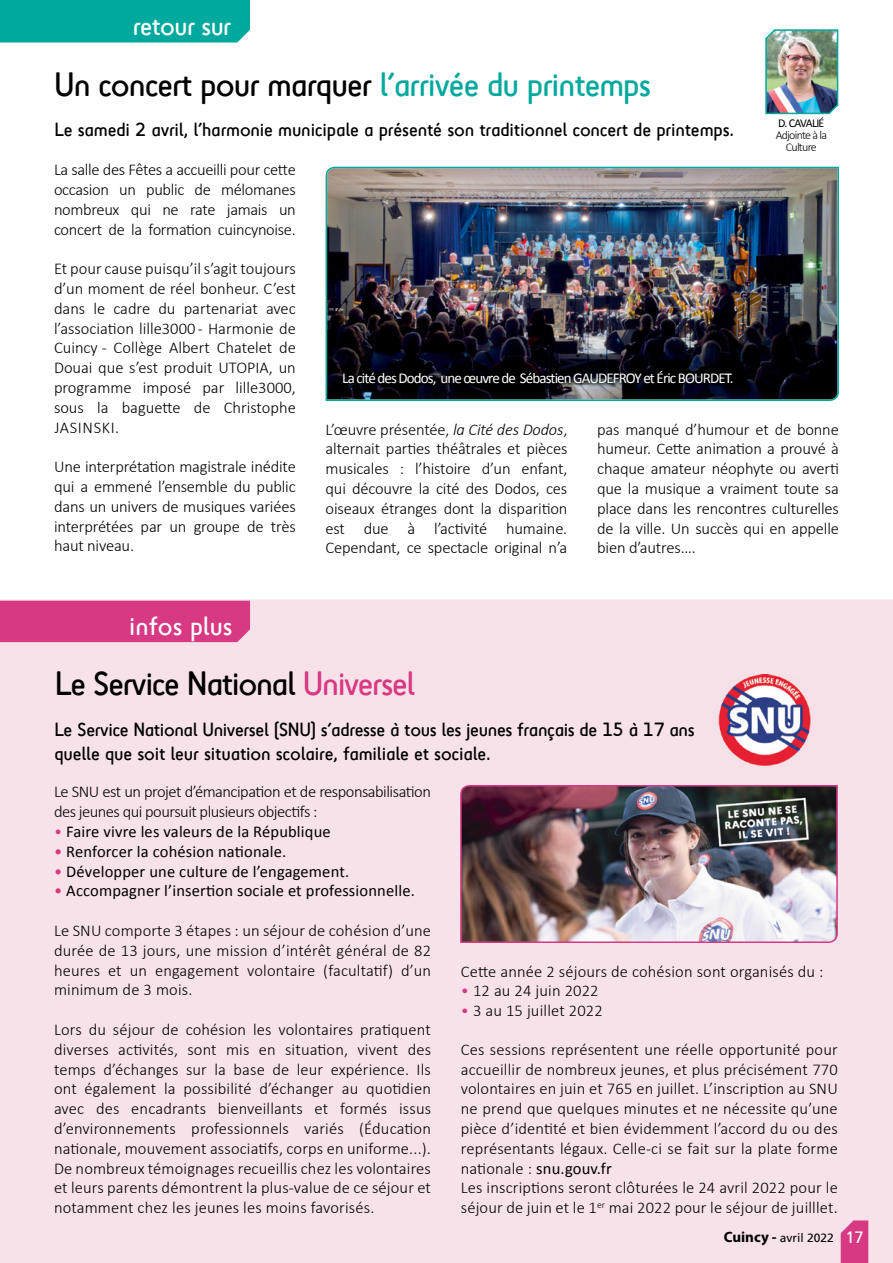
<style>
.page{position:relative;width:893px;height:1263px;background:#fff}
.page>*{position:absolute;margin:0;border:0;box-sizing:border-box;transform-origin:0 0}
.t1{font:34.5px "Sci Fly Sans";letter-spacing:-.03em;color:#000}
.t2{font:27px "Sci Fly Sans";letter-spacing:-.01em;color:#fff}
.t3{font:19.5px/24px "Sci Fly Sans";letter-spacing:-.01em;color:#000}
.t4{font:300 16.5px/19.8px "Calibri";letter-spacing:.01em;color:#000;text-align:justify}
.t5{font:16.5px "Calibri";letter-spacing:.01em;color:#000}
.t6{font:300 16.5px/19.8px "Calibri";letter-spacing:-.03em;color:#000}
.t7{font:15px "Calibri";letter-spacing:-.06em;color:#fff}
.t8{font:12px "Frutiger LT Std";color:#000}
.t9{font:300 12px/12px "Calibri";letter-spacing:-.06em;color:#000;text-align:center}
.t10{font:12px "Calibri";letter-spacing:-.06em;color:#000}
.s1{color:#00a99d}
.s2{font-style:italic}
.s3{color:#d73983}
.s4{font-weight:300;color:#d73983}
.s5{font-weight:400}
.s6{font-family:"Myriad Pro";font-weight:700;font-size:15px}
.s7{font-size:16.5px;color:#fff}
</style>
<div class="page">
<div style="left:0;top:600px;width:893px;height:663px;background:#f7e2e9"></div>
<div style="left:0;top:601px;width:250px;height:41px;background:#d73983"></div>
<svg style="left:841px;top:1220px;width:27px;height:43px"></svg>
<div style="left:0;top:0;width:250px;height:43px;background:#00a99d"></div>
<img style="left:326px;top:167px;width:513px;height:234px">
<img style="left:459px;top:784px;width:379px;height:160px">
<img style="left:339px;top:366px;width:398px;height:24px">
<img style="left:765px;top:29px;width:74px;height:86px">
<img style="left:705px;top:674px;width:113px;height:94px">
<h2 class="t2" style="left:133px;top:10px;width:100px">retour sur</h2>
<h1 class="t1" style="left:54px;top:65px;width:599px">Un concert pour marquer <span class="s1">l’arrivée du printemps</span></h1>
<p class="t3" style="left:54px;top:118px;width:681px">Le samedi 2 avril, l’harmonie municipale a présenté son traditionnel concert de printemps.</p>
<p class="t10" style="left:778px;top:116px;width:48px">D. CAVALIÉ</p>
<p class="t9" style="left:776px;top:129px;width:53px">Adjointe à la<br>Culture</p>
<p class="t4" style="left:54px;top:160px;width:243px">La salle des Fêtes a accueilli pour cette occasion un public de mélomanes nombreux qui ne rate jamais un concert de la formation cuincynoise.</p>
<p class="t4" style="left:54px;top:259px;width:243px">Et pour cause puisqu’il s’agit toujours d’un moment de réel bonheur. C’est dans le cadre du partenariat avec l’association lille3000 - Harmonie de Cuincy - Collège Albert Chatelet de Douai que s’est produit UTOPIA, un programme imposé par lille3000, sous la baguette de Christophe JASINSKI.</p>
<p class="t4" style="left:54px;top:457px;width:243px">Une interprétation magistrale inédite qui a emmené l’ensemble du public dans un univers de musiques variées interprétées par un groupe de très haut niveau.</p>
<h2 class="t2" style="left:129px;top:610px;width:105px">infos plus</h2>
<p class="t7" style="left:342px;top:368px;width:393px">La cité des Dodos, une œuvre de Sébastien GAUDEFROY et Éric BOURDET.</p>
<p class="t4" style="left:326px;top:419px;width:243px">L’œuvre présentée, <span class="s2">la Cité des Dodos</span>, alternait parties théâtrales et pièces musicales : l’histoire d’un enfant, qui découvre la cité des Dodos, ces oiseaux étranges dont la disparition est due à l’activité humaine.<br>Cependant, ce spectacle original n’a</p>
<p class="t4" style="left:597px;top:419px;width:243px">pas manqué d’humour et de bonne humeur. Cette animation a prouvé à chaque amateur néophyte ou averti que la musique a vraiment toute sa place dans les rencontres culturelles de la ville. Un succès qui en appelle bien d’autres….</p>
<h1 class="t1" style="left:55px;top:664px;width:362px">Le Service National <span class="s3">Universel</span></h1>
<p class="t3" style="left:54px;top:717px;width:642px">Le Service National Universel (SNU) s’adresse à tous les jeunes français de 15 à 17 ans quelle que soit leur situation scolaire, familiale et sociale.</p>
<p class="t6" style="left:54px;top:782px;width:378px">Le SNU est un projet d’émancipation et de responsabilisation des jeunes qui poursuit plusieurs objectifs :</p>
<p class="t5" style="left:54px;top:821px;width:278px"><span class="s4">•</span> Faire vivre les valeurs de la République</p>
<p class="t5" style="left:54px;top:841px;width:234px"><span class="s3">•</span> Renforcer la cohésion nationale.</p>
<p class="t5" style="left:54px;top:861px;width:297px"><span class="s3">•</span> Développer une culture de l’engagement.</p>
<p class="t5" style="left:54px;top:880px;width:362px"><span class="s3">•</span> Accompagner l’insertion sociale et professionnelle.</p>
<p class="t4" style="left:54px;top:920px;width:379px">Le SNU comporte 3 étapes : un séjour de cohésion d’une durée de 13 jours, une mission d’intérêt général de 82 heures et un engagement volontaire (facultatif) d’un minimum de 3 mois.</p>
<p class="t4" style="left:54px;top:1019px;width:379px">Lors du séjour de cohésion les volontaires pratiquent diverses activités, sont mis en situation, vivent des temps d’échanges sur la base de leur expérience. Ils ont également la possibilité d’échanger au quotidien avec des encadrants bienveillants et formés issus d’environnements professionnels variés (Éducation nationale, mouvement associatifs, corps en uniforme...).<br>De nombreux témoignages recueillis chez les volontaires et leurs parents démontrent la plus-value de ce séjour et notamment chez les jeunes les moins favorisés.</p>
<p class="t4" style="left:461px;top:961px;width:364px">Cette année 2 séjours de cohésion sont organisés du :</p>
<p class="t4" style="left:461px;top:981px;width:139px"><span class="s3">•</span> 12 au 24 juin 2022</p>
<p class="t4" style="left:461px;top:1001px;width:144px"><span class="s3">•</span> 3 au 15 juillet 2022</p>
<p class="t4" style="left:461px;top:1039px;width:379px;text-align:left">Ces sessions représentent une réelle opportunité pour accueillir de nombreux jeunes, et plus précisément 770 volontaires en juin et 765 en juillet. L’inscription au SNU ne prend que quelques minutes et ne nécessite qu’une pièce d’identité et bien évidemment l’accord du ou des représentants légaux. Celle-ci se fait sur la plate forme nationale : <span class="s5">snu.gouv.fr<br></span>Les inscriptions seront clôturées le 24 avril 2022 pour le séjour de juin et le 1<sup>er</sup> mai 2022 pour le séjour de juilllet.</p>
<p class="t8" style="left:724px;top:1231px;width:141px"><span class="s6">Cuincy -</span> avril 2022 <span class="s7">17</span></p>
</div>
